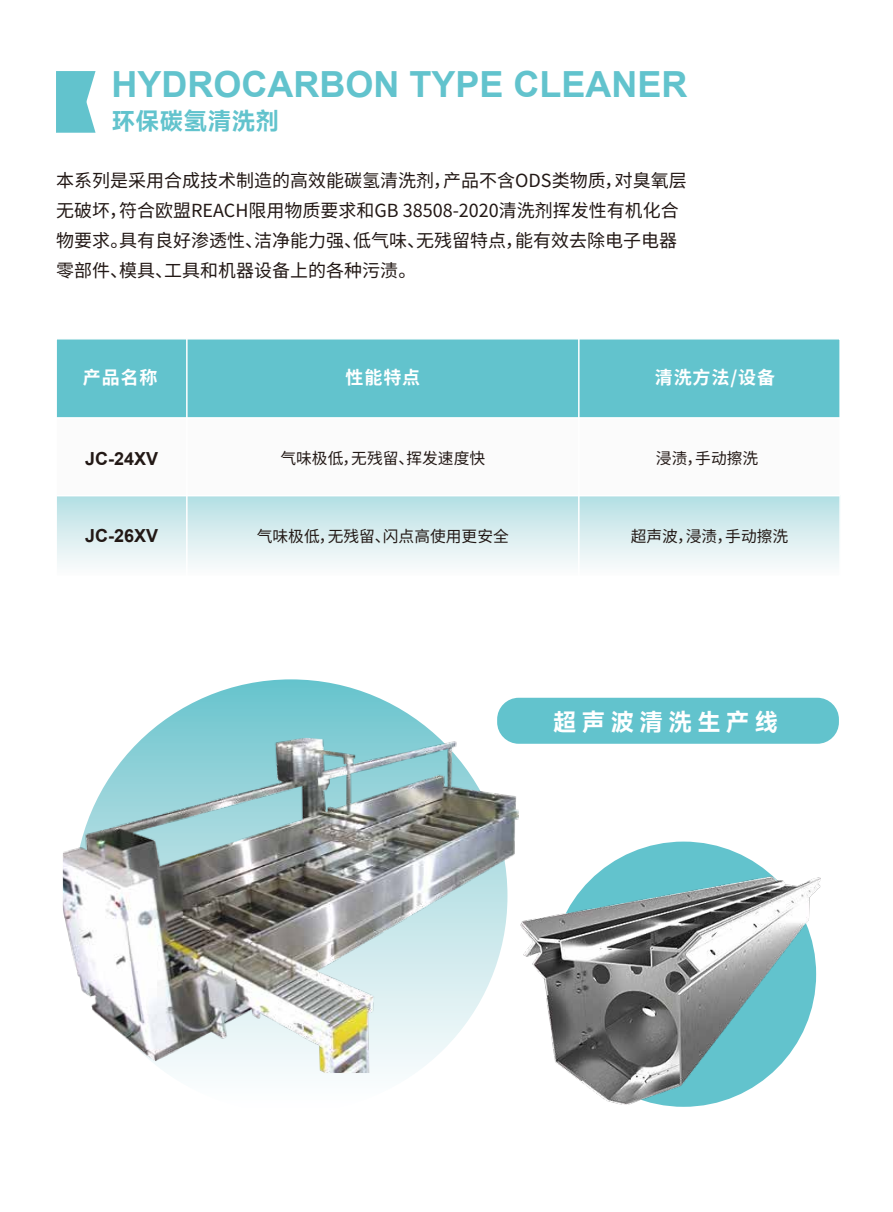
<style>
.page{position:relative;width:893px;height:1212px;background:#fff}
.page>*{position:absolute;margin:0;border:0;box-sizing:border-box;transform-origin:0 0}
.t1{font:700 36px "Arial";color:#62c3cd}
.t2{font:600 24px "Mi Sans";letter-spacing:.2em;color:#fff}
.t3{font:600 24px "Mi Sans";color:#62c3cd}
.t4{font:18px/30px "Source Han Sans CN";color:#221815}
.t5{font:700 18px "Source Han Sans CN";letter-spacing:.05em;color:#fff}
.t6{font:700 18px "Arial";color:#221815}
.t7{font:15.75px "Source Han Sans CN";color:#221815}
</style>
<div class="page">
<svg style="left:56px;top:71px;width:40px;height:62px;background:#76cad3"></svg>
<div style="left:56px;top:339px;width:784px;height:237px;background:#fbfbfb"></div>
<div style="left:56px;top:496px;width:784px;height:80px;background:linear-gradient(to bottom,#b5dfe4,#fffdfd)"></div>
<div style="left:56px;top:339px;width:784px;height:79px;background:#62c3cd"></div>
<div style="left:55px;top:338px;width:786px;height:239px;border:2px solid #fff"></div>
<hr style="left:56px;top:495px;width:784px;height:1px;background:#fff">
<hr style="left:56px;top:417px;width:784px;height:2px;background:#fff">
<hr style="left:578px;top:339px;width:2px;height:237px;background:#fff">
<hr style="left:186px;top:339px;width:2px;height:237px;background:#fff">
<div style="left:497px;top:698px;width:342px;height:46px;background:#62c3cd;border-radius:22px"></div>
<div style="left:551px;top:841px;width:265px;height:266px;background:#62c3cd;border-radius:50%"></div>
<svg style="left:74px;top:679px;width:433px;height:433px"></svg>
<img style="left:63px;top:737px;width:456px;height:336px">
<img style="left:447px;top:864px;width:374px;height:243px">
<h1 class="t1" style="left:111px;top:59px;width:577px">HYDROCARBON TYPE CLEANER</h1>
<h2 class="t3" style="left:111px;top:105px;width:169px">环保碳氢清洗剂</h2>
<p class="t4" style="left:56px;top:166px;width:632px">本系列是采用合成技术制造的高效能碳氢清洗剂，产品不含ODS类物质，对臭氧层无破坏，符合欧盟REACH限用物质要求和GB 38508-2020清洗剂挥发性有机化合物要求。具有良好渗透性、洁净能力强、低气味、无残留特点，能有效去除电子电器零部件、模具、工具和机器设备上的各种污渍。</p>
<p class="t5" style="left:83px;top:368px;width:76px">产品名称</p>
<p class="t5" style="left:346px;top:368px;width:76px">性能特点</p>
<p class="t5" style="left:655px;top:368px;width:122px">清洗方法/设备</p>
<p class="t6" style="left:85px;top:445px;width:75px">JC-24XV</p>
<p class="t6" style="left:85px;top:523px;width:75px">JC-26XV</p>
<p class="t7" style="left:280px;top:449px;width:206px">气味极低，无残留、挥发速度快</p>
<p class="t7" style="left:656px;top:449px;width:104px">浸渍，手动擦洗</p>
<p class="t7" style="left:257px;top:527px;width:253px">气味极低，无残留、闪点高使用更安全</p>
<p class="t7" style="left:631px;top:527px;width:159px">超声波，浸渍，手动擦洗</p>
<h2 class="t2" style="left:553px;top:706px;width:227px">超声波清洗生产线</h2>
</div>
